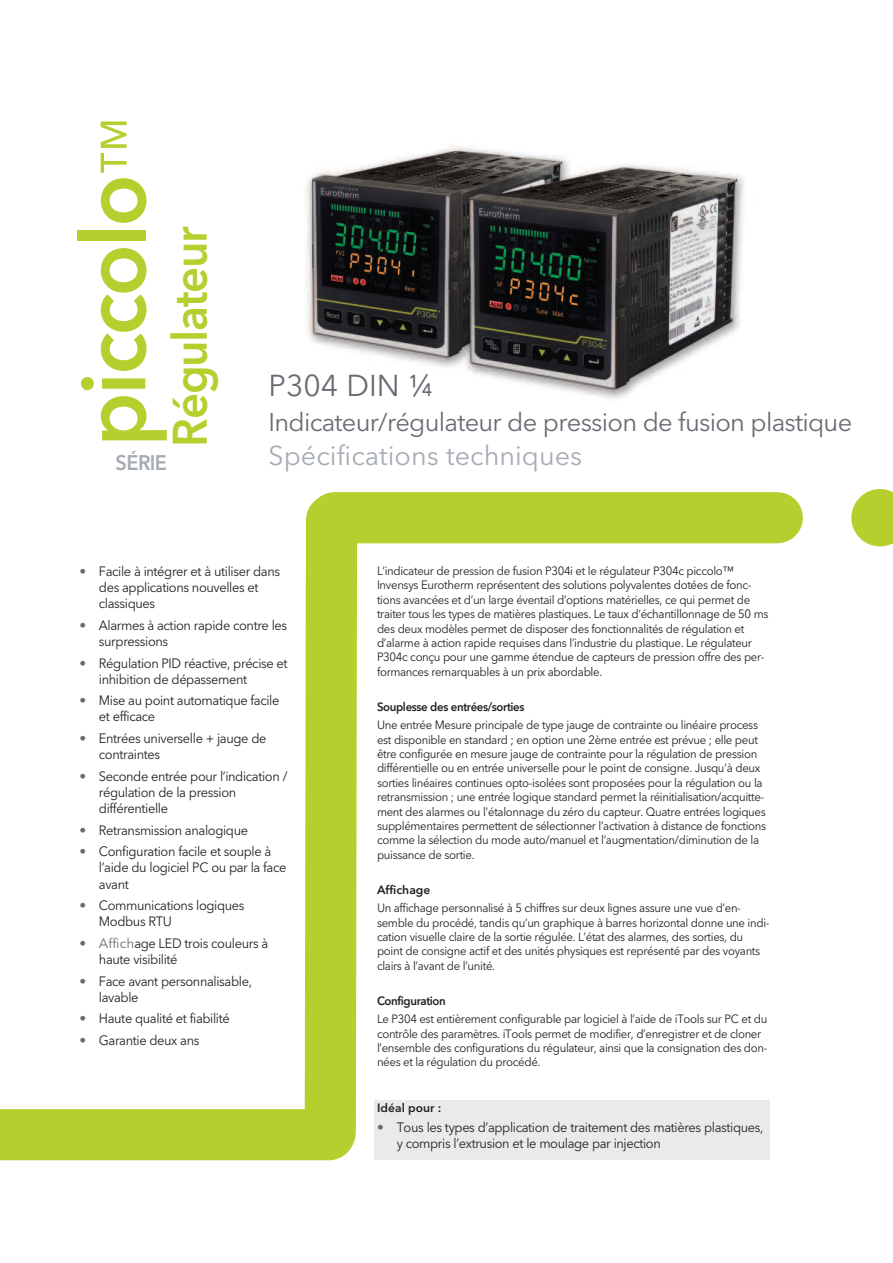
<style>
.page{position:relative;width:893px;height:1263px;background:#fff}
.page>*{position:absolute;margin:0;border:0;box-sizing:border-box;transform-origin:0 0}
.t1{font:600 90px "Avenir Next LT Pro";letter-spacing:-.03em;color:#b6cf2f;scale:.95 1}
.t2{font:600 48px "Avenir Next LT Pro";letter-spacing:-.03em;color:#b6cf2f;scale:.95 1}
.t3{font:30px "Avenir Next LT Pro";color:#696b73}
.t4{font:27px "Avenir Next LT Pro";color:#a6acb4}
.t5{font:25.5px "Avenir Next LT Pro";letter-spacing:-.03em;color:#696b73}
.t6{font:600 21px "Avenir Next LT Pro";letter-spacing:-.03em;color:#a6acb4;scale:.95 1}
.t7{font:13.5px/16.2px "Avenir Next LT Pro";letter-spacing:-.03em;color:#231f20;scale:.95 1}
.t8{font:12px/14.4px "Avenir Next LT Pro";letter-spacing:-.03em;color:#231f20;scale:.95 1}
.t9{font:600 12px "Avenir Next LT Pro";letter-spacing:-.03em;color:#231f20;scale:.95 1}
.t10{font:600 12px "Avenir Next LT Pro";color:#231f20}
.s1{font-weight:400;font-size:63px}
.s2{color:#696b73}
</style>
<div class="page">
<div style="left:0;top:1109px;width:279px;height:51px;background:#b6cf2f"></div>
<svg style="left:851px;top:489px;width:42px;height:57px;background:#c1d650"></svg>
<div style="left:334px;top:492px;width:443px;height:51px;background:#b6cf2f"></div>
<svg style="left:279px;top:492px;width:104px;height:668px"></svg>
<img style="left:304px;top:144px;width:440px;height:255px">
<div style="left:374px;top:1100px;width:395px;height:60px;background:#e9ebe8"></div>
<h1 class="t1" style="left:82px;top:446px;width:348px;rotate:-90deg">piccolo<span class="s1">™</span></h1>
<h2 class="t2" style="left:173px;top:446px;width:233px;rotate:-90deg">Régulateur</h2>
<h3 class="t6" style="left:116px;top:455px;width:56px">SÉRIE</h3>
<h3 class="t3" style="left:269px;top:375px;width:166px">P304 DIN ¼</h3>
<h3 class="t5" style="left:269px;top:413px;width:585px">Indicateur/régulateur de pression de fusion plastique</h3>
<h3 class="t4" style="left:269px;top:446px;width:315px">Spécifications techniques</h3>
<p class="t7" style="left:99px;top:565px;width:192px;text-indent:-20px"><span class="s2">•</span> Facile à intégrer et à utiliser dans des applications nouvelles et classiques</p>
<p class="t7" style="left:99px;top:619px;width:200px;text-indent:-20px"><span class="s2">•</span> Alarmes à action rapide contre les surpressions</p>
<p class="t7" style="left:99px;top:656px;width:200px;text-indent:-20px"><span class="s2">•</span> Régulation PID réactive, précise et inhibition de dépassement</p>
<p class="t7" style="left:99px;top:694px;width:192px;text-indent:-20px"><span class="s2">•</span> Mise au point automatique facile et efficace</p>
<p class="t7" style="left:99px;top:732px;width:178px;text-indent:-20px"><span class="s2">•</span> Entrées universelle + jauge de contraintes</p>
<p class="t7" style="left:99px;top:769px;width:200px;text-indent:-20px"><span class="s2">•</span> Seconde entrée pour l’indication / régulation de la pression différentielle</p>
<p class="t7" style="left:79px;top:823px;width:179px"><span class="s2">•</span> Retransmission analogique</p>
<p class="t7" style="left:99px;top:845px;width:199px;text-indent:-20px"><span class="s2">•</span> Configuration facile et souple à l’aide du logiciel PC ou par la face avant</p>
<p class="t7" style="left:99px;top:899px;width:155px;text-indent:-20px"><span class="s2">•</span> Communications logiques<br>Modbus RTU</p>
<p class="t7" style="left:99px;top:936px;width:180px;text-indent:-20px"><span class="s2">• Affich</span>age LED trois couleurs à haute visibilité</p>
<p class="t7" style="left:99px;top:974px;width:163px;text-indent:-20px"><span class="s2">•</span> Face avant personnalisable, lavable</p>
<p class="t7" style="left:79px;top:1012px;width:160px"><span class="s2">•</span> Haute qualité et fiabilité</p>
<p class="t7" style="left:79px;top:1033px;width:128px"><span class="s2">•</span> Garantie deux ans</p>
<p class="t8" style="left:377px;top:565px;width:414px">L’indicateur de pression de fusion P304i et le régulateur P304c piccolo™ Invensys Eurotherm représentent des solutions polyvalentes dotées de fonc&shy;tions avancées et d’un large éventail d’options matérielles, ce qui permet de traiter tous les types de matières plastiques. Le taux d’échantillonnage de 50 ms des deux modèles permet de disposer des fonctionnalités de régulation et d’alarme à action rapide requises dans l’industrie du plastique. Le régulateur P304c conçu pour une gamme étendue de capteurs de pression offre des per&shy;formances remarquables à un prix abordable.</p>
<p class="t9" style="left:377px;top:702px;width:157px">Souplesse des entrées/sorties</p>
<p class="t8" style="left:377px;top:719px;width:411px">Une entrée Mesure principale de type jauge de contrainte ou linéaire process est disponible en standard ; en option une 2ème entrée est prévue ; elle peut être configurée en mesure jauge de contrainte pour la régulation de pression différentielle ou en entrée universelle pour le point de consigne. Jusqu'à deux sorties linéaires continues opto-isolées sont proposées pour la régulation ou la retransmission ; une entrée logique standard permet la réinitialisation/acquitte&shy;ment des alarmes ou l'étalonnage du zéro du capteur. Quatre entrées logiques supplémentaires permettent de sélectionner l’activation à distance de fonctions comme la sélection du mode auto/manuel et l’augmentation/diminution de la puissance de sortie.</p>
<p class="t10" style="left:377px;top:885px;width:55px">Affichage</p>
<p class="t8" style="left:377px;top:902px;width:415px">Un affichage personnalisé à 5 chiffres sur deux lignes assure une vue d’en&shy;semble du procédé, tandis qu’un graphique à barres horizontal donne une indi&shy;cation visuelle claire de la sortie régulée. L’état des alarmes, des sorties, du point de consigne actif et des unités physiques est représenté par des voyants clairs à l’avant de l’unité.</p>
<p class="t9" style="left:377px;top:996px;width:74px">Configuration</p>
<p class="t8" style="left:377px;top:1013px;width:412px">Le P304 est entièrement configurable par logiciel à l’aide de iTools sur PC et du contrôle des paramètres. iTools permet de modifier, d’enregistrer et de cloner l’ensemble des configurations du régulateur, ainsi que la consignation des don&shy;nées et la régulation du procédé.</p>
<p class="t10" style="left:377px;top:1104px;width:66px">Idéal pour :</p>
<p class="t7" style="left:397px;top:1121px;width:388px;text-indent:-20px"><span class="s2">•</span> Tous les types d’application de traitement des matières plastiques, y compris l’extrusion et le moulage par injection</p>
</div>
